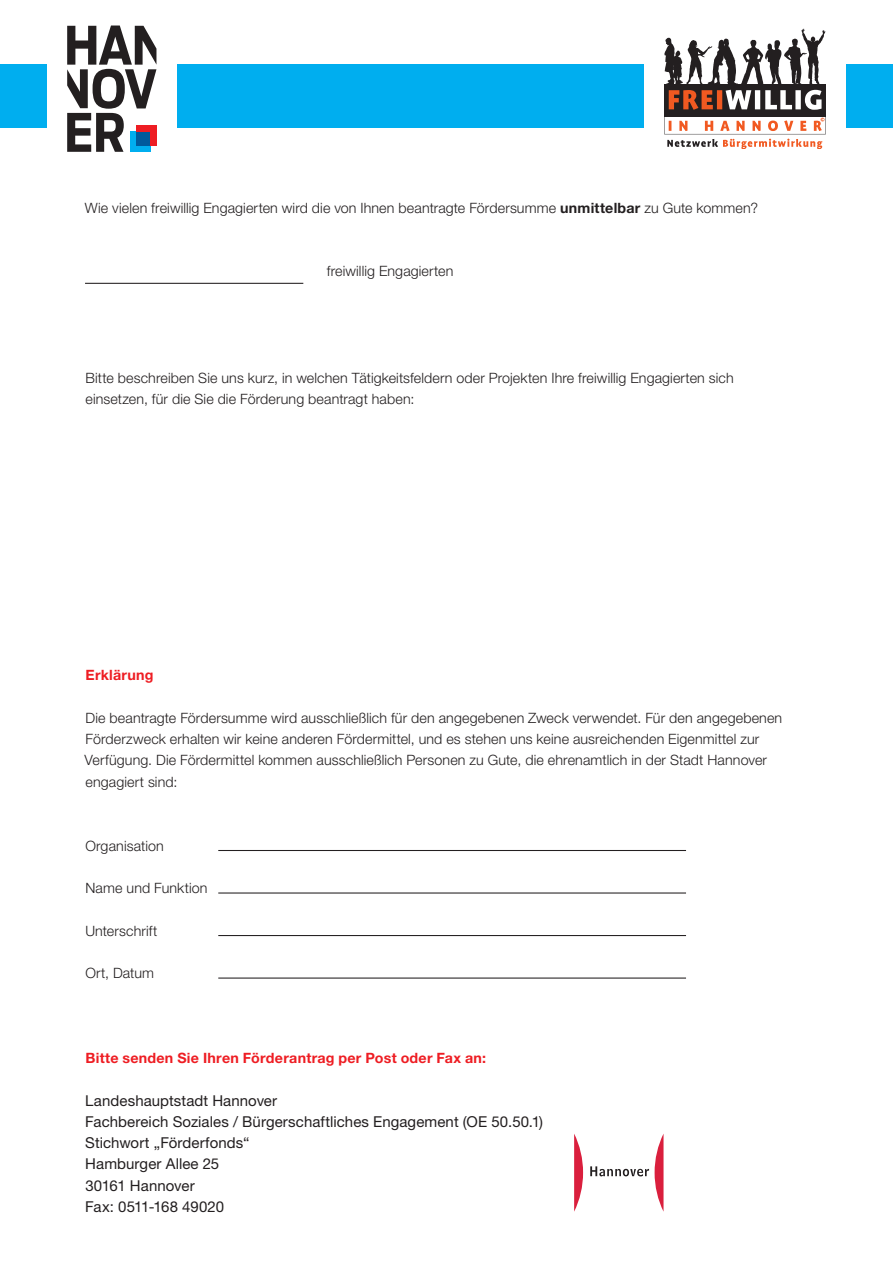
<style>
.page{position:relative;width:893px;height:1263px;background:#fff}
.page>*{position:absolute;margin:0;border:0;box-sizing:border-box;transform-origin:0 0}
.t1{font:15px/21.3px "Helvetica Neue LT Std";letter-spacing:.005em;color:#231f20}
.t2{font:300 14.25px/21.3px "Helvetica Neue LT Std";letter-spacing:.01em;color:#231f20}
.t3{font:700 14.25px "Helvetica Neue LT Std";letter-spacing:.02em;color:#ee1d23}
.s1{font-weight:700}
</style>
<div class="page">
<hr style="left:218px;top:850px;width:468px;height:1px;background:#231f20">
<hr style="left:218px;top:892px;width:468px;height:1px;background:#231f20">
<hr style="left:218px;top:935px;width:468px;height:1px;background:#231f20">
<hr style="left:218px;top:977px;width:468px;height:1px;background:#231f20">
<div style="left:177px;top:64px;width:467px;height:64px;background:#00aeef"></div>
<svg style="left:67px;top:26px;width:89px;height:126px"></svg>
<div style="left:846px;top:64px;width:47px;height:64px;background:#00aeef"></div>
<svg style="left:664px;top:29px;width:162px;height:120px"></svg>
<div style="left:0;top:64px;width:47px;height:64px;background:#00aeef"></div>
<hr style="left:85px;top:283px;width:218px;height:1px;background:#231f20">
<svg style="left:655px;top:1135px;width:8px;height:76px"></svg>
<svg style="left:574px;top:1134px;width:9px;height:77px"></svg>
<svg style="left:590px;top:1166px;width:59px;height:10px"></svg>
<p class="t2" style="left:85px;top:197px;width:674px">Wie vielen freiwillig Engagierten wird die von Ihnen beantragte Fördersumme <span class="s1">unmittelbar</span> zu Gute kommen?</p>
<p class="t2" style="left:327px;top:260px;width:128px">freiwillig Engagierten</p>
<p class="t2" style="left:85px;top:367px;width:650px">Bitte beschreiben Sie uns kurz, in welchen Tätigkeitsfeldern oder Projekten Ihre freiwillig Engagierten sich einsetzen, für die Sie die Förderung beantragt haben:</p>
<p class="t3" style="left:85px;top:666px;width:69px">Erklärung</p>
<p class="t2" style="left:85px;top:707px;width:699px">Die beantragte Fördersumme wird ausschließlich für den angegebenen Zweck verwendet. Für den angegebenen Förderzweck erhalten wir keine anderen Fördermittel, und es stehen uns keine ausreichenden Eigenmittel zur Verfügung. Die Fördermittel kommen ausschließlich Personen zu Gute, die ehrenamtlich in der Stadt Hannover engagiert sind:</p>
<p class="t2" style="left:85px;top:834px;width:80px">Organisation</p>
<p class="t2" style="left:85px;top:877px;width:124px">Name und Funktion</p>
<p class="t2" style="left:85px;top:919px;width:73px">Unterschrift</p>
<p class="t2" style="left:85px;top:962px;width:70px">Ort, Datum</p>
<p class="t3" style="left:85px;top:1049px;width:402px">Bitte senden Sie Ihren Förderantrag per Post oder Fax an:</p>
<p class="t1" style="left:85px;top:1089px;width:459px">Landeshauptstadt Hannover<br>Fachbereich Soziales / Bürgerschaftliches Engagement (OE 50.50.1)<br>Stichwort „Förderfonds“<br>Hamburger Allee 25<br>30161 Hannover<br>Fax: 0511-168 49020</p>
</div>
